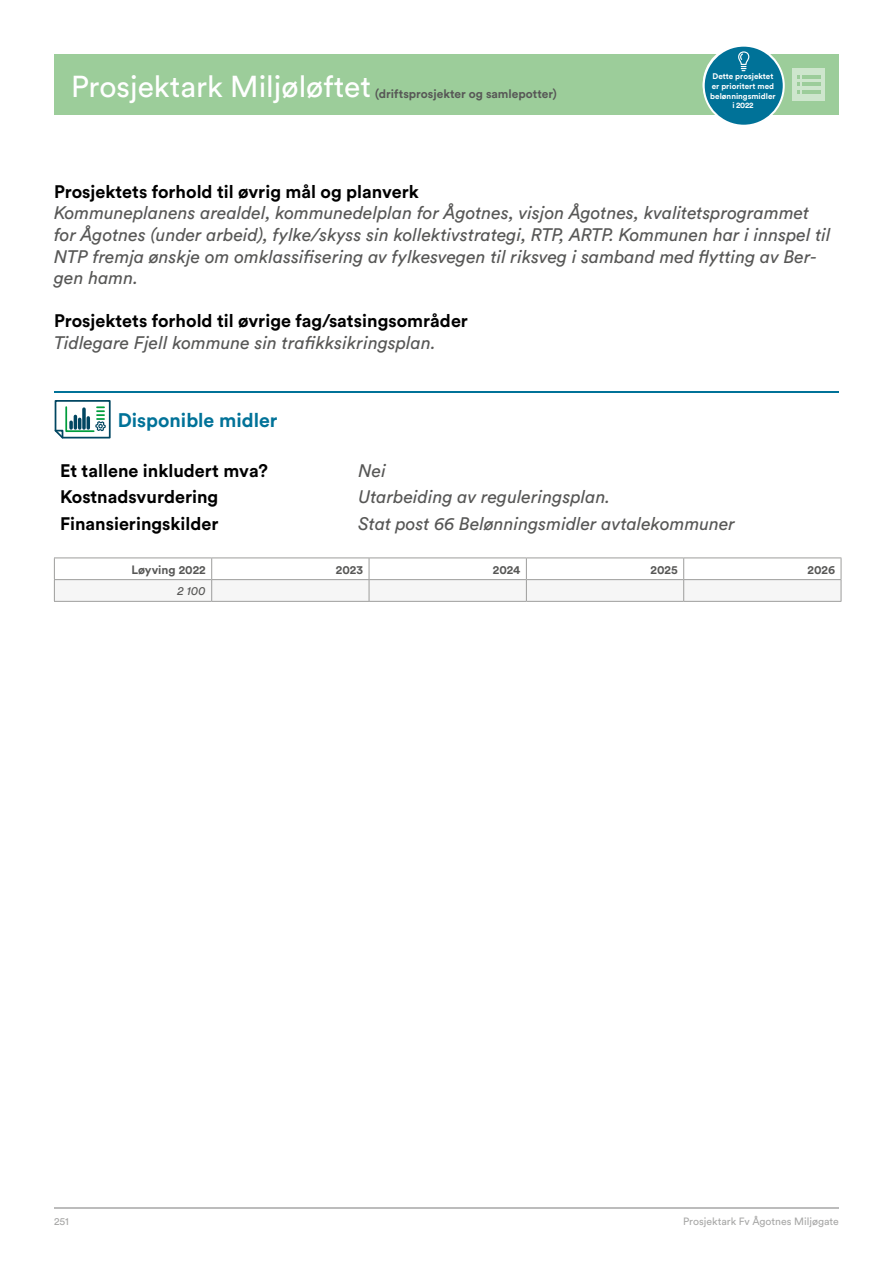
<style>
.page{position:relative;width:893px;height:1263px;background:#fff}
.page>*{position:absolute;margin:0;border:0;box-sizing:border-box;transform-origin:0 0}
.t1{font:30px "Circular Std";color:#fff}
.ML_-_Overskrift_H2{font:700 19.5px "Circular Std";color:#007298}
.ML_-_Brød_1{font:italic 18px/21.6px "Circular Std";color:#575756}
.ML_-_Overskrift_H3{font:700 18px "Circular Std";color:#000}
.ML_-_Brød_tabell{font:700 12px "Circular Std";color:#575756}
.ML_-_Brød_1-2{font:italic 12px "Circular Std";color:#575756}
.ML_-_Brød_1-3{font:10.5px "Circular Std";color:#a8a8a7}
.ML_-_Label__p{font:700 8.1px/9.8px "Circular Std";color:#fff;text-align:center}
.t2{font:700 7.95px/9.6px "Circular Std";color:#fff;text-align:center}
</style>
<div class="page">
<hr style="left:54px;top:1208px;width:785px;height:1px;background:#bcbcbc">
<div style="left:54px;top:54px;width:785px;height:61px;background:#9ccd9a"></div>
<div style="left:793px;top:68px;width:32px;height:33px;background:#cee6cd"></div>
<hr style="left:802px;top:76px;width:18px;height:3px;background:#9ccd9a">
<hr style="left:802px;top:83px;width:18px;height:3px;background:#9ccd9a">
<hr style="left:802px;top:90px;width:18px;height:3px;background:#9ccd9a">
<svg style="left:797px;top:76px;width:3px;height:17px"></svg>
<hr style="left:54px;top:391px;width:785px;height:1px;background:#007298">
<svg style="left:54px;top:400px;width:57px;height:39px"></svg>
<hr style="left:54px;top:557px;width:158px;height:1px;background:#9d9d9c">
<hr style="left:212px;top:557px;width:157px;height:1px;background:#9d9d9c">
<hr style="left:369px;top:557px;width:157px;height:1px;background:#9d9d9c">
<hr style="left:526px;top:557px;width:158px;height:1px;background:#9d9d9c">
<hr style="left:684px;top:557px;width:157px;height:1px;background:#9d9d9c">
<svg style="left:54px;top:558px;width:788px;height:43px"></svg>
<hr style="left:54px;top:601px;width:158px;height:1px;background:#9d9d9c">
<hr style="left:212px;top:601px;width:157px;height:1px;background:#9d9d9c">
<hr style="left:369px;top:601px;width:157px;height:1px;background:#9d9d9c">
<hr style="left:526px;top:601px;width:158px;height:1px;background:#9d9d9c">
<hr style="left:684px;top:601px;width:157px;height:1px;background:#9d9d9c">
<div style="left:704px;top:46px;width:80px;height:80px;background:#007298;border-radius:50%"></div>
<div style="left:703px;top:45px;width:82px;height:82px;border:2px solid #fff;border-radius:50%"></div>
<svg style="left:738px;top:51px;width:11px;height:20px"></svg>
<h1 class="t1" style="left:71px;top:68px;width:302px">Prosjektark Miljøløftet</h1>
<p class="ML_-_Brød_tabell" style="left:375px;top:86px;width:183px">(driftsprosjekter og samlepotter)</p>
<p class="t2" style="left:711px;top:70px;width:63px">Dette prosjektet er prioritert med finansiering<br>i HP 2023-2026</p>
<p class="ML_-_Label__p" style="left:710px;top:71px;width:67px">Dette prosjektet er prioritert med belønningsmidler i 2022</p>
<h3 class="ML_-_Overskrift_H3" style="left:54px;top:180px;width:366px">Prosjektets forhold til øvrig mål og planverk</h3>
<p class="ML_-_Brød_1" style="left:54px;top:202px;width:778px">Kommuneplanens arealdel, kommunedelplan for Ågotnes, visjon Ågotnes, kvalitetsprogrammet for Ågotnes (under arbeid), fylke/skyss sin kollektivstrategi, RTP, ARTP. Kommunen har i innspel til NTP fremja ønskje om omklassifisering av fylkesvegen til riksveg i samband med flytting av Ber&shy;gen hamn.</p>
<h3 class="ML_-_Overskrift_H3" style="left:54px;top:309px;width:415px">Prosjektets forhold til øvrige fag/satsingsområder</h3>
<p class="ML_-_Brød_1" style="left:54px;top:332px;width:383px">Tidlegare Fjell kommune sin trafikksikringsplan.</p>
<h2 class="ML_-_Overskrift_H2" style="left:118px;top:407px;width:161px">Disponible midler</h2>
<h3 class="ML_-_Overskrift_H3" style="left:60px;top:459px;width:210px">Et tallene inkludert mva?</h3>
<p class="ML_-_Brød_1" style="left:359px;top:459px;width:29px">Nei</p>
<h3 class="ML_-_Overskrift_H3" style="left:60px;top:485px;width:160px">Kostnadsvurdering</h3>
<p class="ML_-_Brød_1" style="left:359px;top:486px;width:253px">Utarbeiding av reguleringsplan.</p>
<h3 class="ML_-_Overskrift_H3" style="left:60px;top:512px;width:160px">Finansieringskilder</h3>
<p class="ML_-_Brød_1" style="left:359px;top:513px;width:378px">Stat post 66 Belønningsmidler avtalekommuner</p>
<p class="ML_-_Brød_tabell" style="left:131px;top:562px;width:76px">Løyving 2022</p>
<p class="ML_-_Brød_tabell" style="left:336px;top:562px;width:29px">2023</p>
<p class="ML_-_Brød_tabell" style="left:493px;top:562px;width:29px">2024</p>
<p class="ML_-_Brød_tabell" style="left:651px;top:562px;width:29px">2025</p>
<p class="ML_-_Brød_tabell" style="left:808px;top:562px;width:29px">2026</p>
<p class="ML_-_Brød_1-2" style="left:177px;top:584px;width:30px">2 100</p>
<p class="ML_-_Brød_1-3" style="left:54px;top:1215px;width:17px">251</p>
<p class="ML_-_Brød_1-3" style="left:683px;top:1215px;width:157px">Prosjektark Fv Ågotnes Miljøgate</p>
</div>
